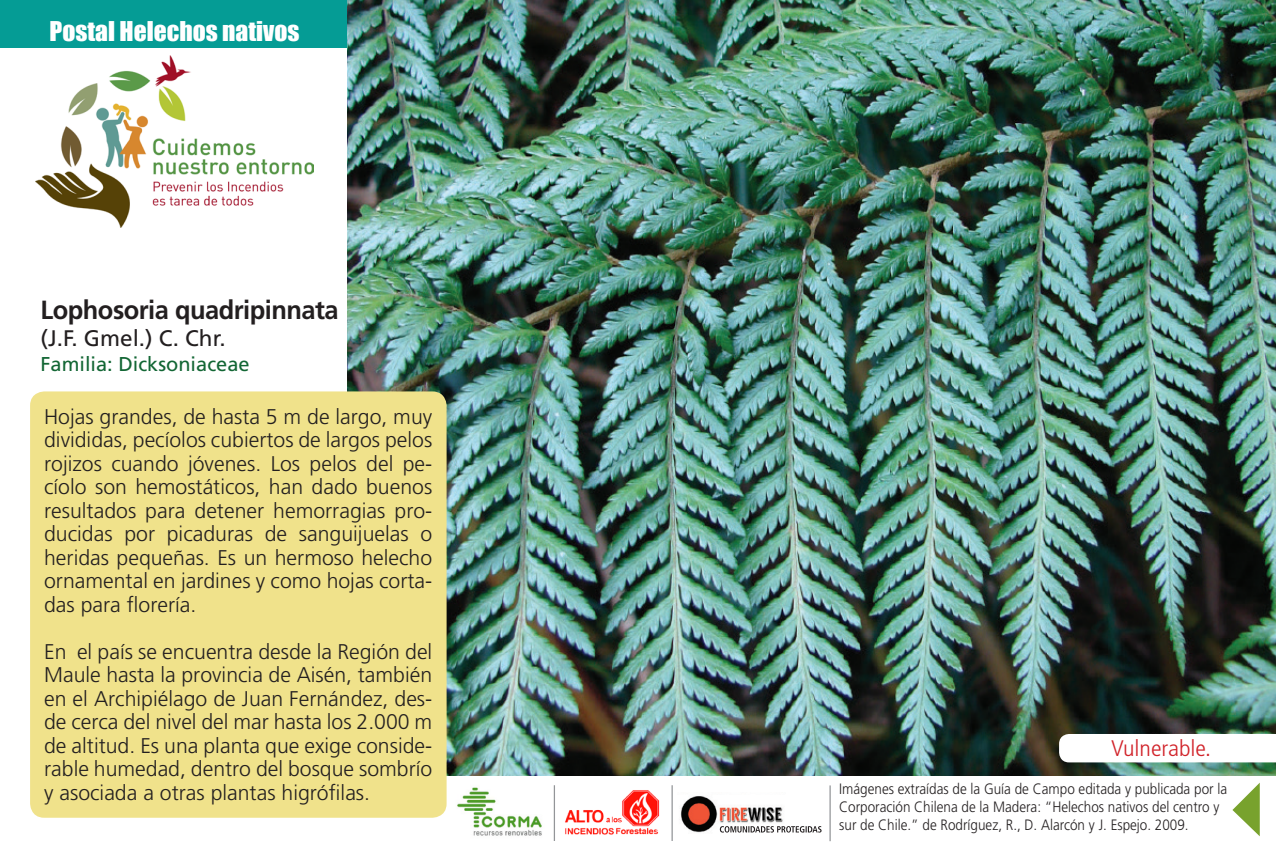
<style>
.page{position:relative;width:1276px;height:851px;background:#fff}
.page>*{position:absolute;margin:0;border:0;box-sizing:border-box;transform-origin:0 0}
.t1{font:700 26.25px "Frutiger LT Std";letter-spacing:-.02em;color:#231f20}
.t2{font:25px "Impact";color:#fff}
.t3{font:22.5px "Frutiger LT Std";color:#231f20}
.t4{font:300 condensed 22.5px "Frutiger LT Std";color:#d1232a;scale:1.1 1}
.t5{font:300 21.25px/23.5px "Frutiger LT Std";color:#231f20;text-align:justify}
.t6{font:20px "Frutiger LT Std";color:#126634}
.t7{font:300 15px/18px "Frutiger LT Std";color:#231f20;scale:.9 1}
</style>
<div class="page">
<img style="left:35px;top:55px;width:279px;height:172px">
<div style="left:0;top:0;width:349px;height:47px;background:#059c95"></div>
<img style="left:457px;top:787px;width:85px;height:49px">
<svg style="left:1232px;top:783px;width:27px;height:53px"></svg>
<img style="left:565px;top:790px;width:95px;height:45px">
<img style="left:680px;top:796px;width:105px;height:37px">
<svg style="left:720px;top:826px;width:101px;height:6px"></svg>
<hr style="left:554px;top:785px;width:1px;height:55px;background:#939598">
<hr style="left:671px;top:785px;width:2px;height:55px;background:#939598">
<hr style="left:829px;top:785px;width:1px;height:56px;background:#939598">
<img style="left:347px;top:0;width:929px;height:775px">
<div style="left:30px;top:391px;width:416px;height:426px;background:#f0e28b;border-radius:14px"></div>
<svg style="left:1059px;top:733px;width:217px;height:29px"></svg>
<p class="t2" style="left:50px;top:12px;width:251px">Postal Helechos nativos</p>
<p class="t1" style="left:41px;top:295px;width:300px">Lophosoria quadripinnata</p>
<p class="t3" style="left:41px;top:325px;width:187px">(J.F. Gmel.) C. Chr.</p>
<p class="t6" style="left:41px;top:352px;width:210px">Familia: Dicksoniaceae</p>
<p class="t5" style="left:44px;top:405px;width:390px">Hojas grandes, de hasta 5 m de largo, muy divididas, pecíolos cubiertos de largos pelos rojizos cuando jóvenes. Los pelos del pe&shy;cíolo son hemostáticos, han dado buenos resultados para detener hemorragias pro&shy;ducidas por picaduras de sanguijuelas o heridas pequeñas. Es un hermoso helecho ornamental en jardines y como hojas corta&shy;das para florería.</p>
<p class="t5" style="left:44px;top:640px;width:390px">En el país se encuentra desde la Región del Maule hasta la provincia de Aisén, también en el Archipiélago de Juan Fernández, des&shy;de cerca del nivel del mar hasta los 2.000 m de altitud. Es una planta que exige conside&shy;rable humedad, dentro del bosque sombrío y asociada a otras plantas higrófilas.</p>
<p class="t4" style="left:1111px;top:735px;width:92px">Vulnerable.</p>
<p class="t7" style="left:839px;top:780px;width:432px">Imágenes extraídas de la Guía de Campo editada y publicada por la<br>Corporación Chilena de la Madera: “Helechos nativos del centro y sur de Chile.” de Rodríguez, R., D. Alarcón y J. Espejo. 2009.</p>
</div>
